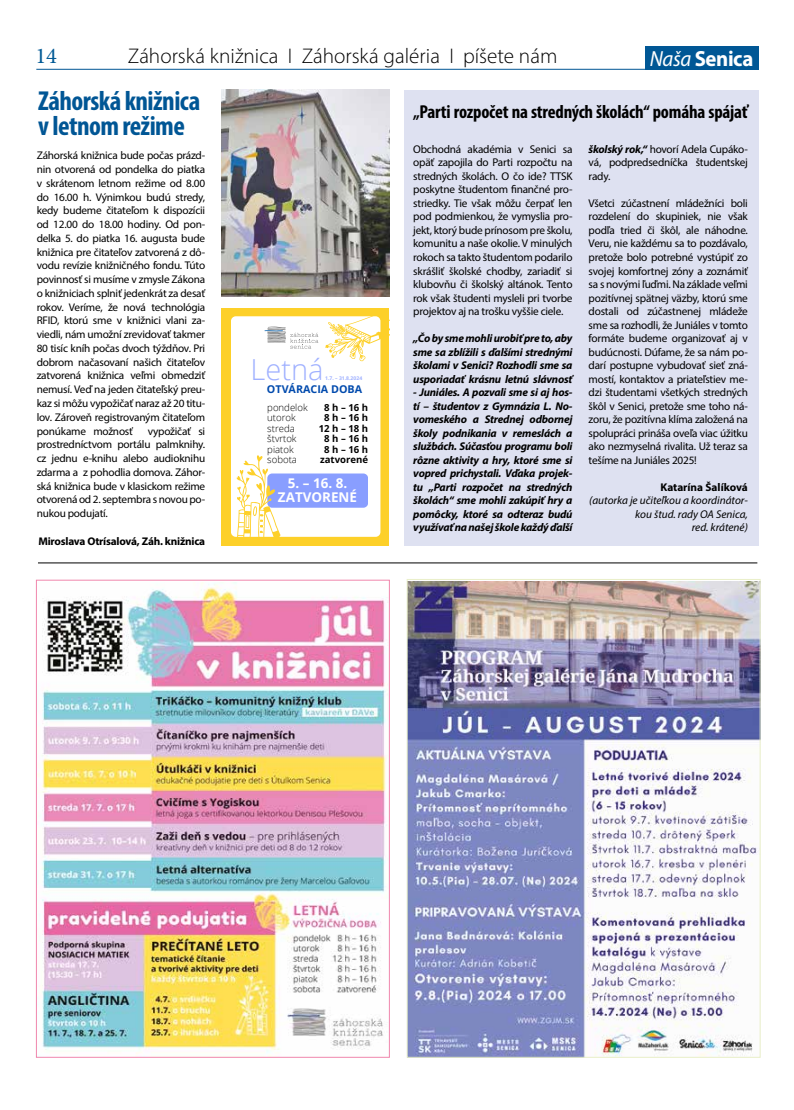
<style>
.page{position:relative;width:794px;height:1110px;background:#fff}
.page>*{position:absolute;margin:0;border:0;box-sizing:border-box;transform-origin:0 0}
.t1{font:300 29px "Open Sans";color:#a0b1ff}
.t2{font:700 condensed 27.5px/25px "Myriad Pro";letter-spacing:-.02em;color:#005695}
.t3{font:22.5px "Minion Pro";color:#005995}
.t4{font:700 21.88px "Myriad Pro";letter-spacing:-.02em;color:#fff;scale:.95 1}
.t5{font:300 21.25px "Myriad Pro";color:#000}
.t6{font:700 condensed 18.75px "Myriad Pro";letter-spacing:-.01em;color:#000}
.t7{font:700 13.38px/13.4px "Open Sans";color:#fff;text-align:center}
.t8{font:11.25px/13.5px "Myriad Pro";letter-spacing:-.02em;color:#000;text-align:justify}
.t9{font:italic 700 11.25px/13.5px "Myriad Pro";letter-spacing:-.02em;color:#000;text-align:justify}
.t10{font:italic 11.25px/13.5px "Myriad Pro";color:#000;text-align:right}
.t11{font:700 11.25px "Myriad Pro";color:#000}
.t12{font:11.12px/13.8px "Myriad Pro";letter-spacing:-.02em;color:#000;text-align:justify}
.t13{font:700 11.12px "Myriad Pro";letter-spacing:-.02em;color:#000}
.t14{font:700 10.75px "Open Sans";color:#004aad}
.t15{font:700 9.62px/10.5px "Open Sans";color:#000;text-align:center}
.t16{font:300 9.62px/10.5px "Open Sans";color:#000}
.t17{font:700 5.12px "Open Sans";color:#a0b1ff}
.s1{font-weight:400;font-style:italic}
.s2{font-weight:700;font-style:italic}
</style>
<div class="page">
<div style="left:404px;top:90px;width:354px;height:455px;background:#dee1f1"></div>
<hr style="left:36px;top:69px;width:722px;height:1px;background:#005695">
<div style="left:645px;top:46px;width:113px;height:23px;background:#005795"></div>
<hr style="left:38px;top:562px;width:719px;height:1px;background:#000">
<img style="left:409px;top:581px;width:349px;height:474px">
<img style="left:38px;top:582px;width:348px;height:472px">
<div style="left:221px;top:308px;width:168px;height:237px;background:#fdd029"></div>
<svg style="left:231px;top:316px;width:150px;height:221px"></svg>
<img style="left:221px;top:89px;width:168px;height:207px">
<h3 class="t3" style="left:35px;top:41px;width:23px">14</h3>
<h3 class="t5" style="left:128px;top:43px;width:431px">Záhorská knižnica I Záhorská galéria I píšete nám</h3>
<h3 class="t4" style="left:650px;top:44px;width:110px"><span class="s1">Naša</span> Senica</h3>
<h2 class="t2" style="left:38px;top:88px;width:163px">Záhorská knižnica v letnom režime</h2>
<p class="t12" style="left:37px;top:148px;width:170px">Záhorská knižnica bude počas prázd&shy;nin otvorená od pondelka do piatka v skrátenom letnom režime od 8.00 do 16.00 h. Výnimkou budú stredy, kedy budeme čitateľom k dispozícii od 12.00 do 18.00 hodiny. Od pon&shy;delka 5. do piatka 16. augusta bude knižnica pre čitateľov zatvorená z dô&shy;vodu revízie knižničného fondu. Túto povinnosť si musíme v zmysle Zákona o knižniciach splniť jedenkrát za desať rokov. Veríme, že nová technológia RFID, ktorú sme v knižnici vlani za&shy;viedli, nám umožní zrevidovať takmer 80 tisíc kníh počas dvoch týždňov. Pri dobrom načasovaní našich čitateľov zatvorená knižnica veľmi obmedziť nemusí. Veď na jeden čitateľský preu&shy;kaz si môžu vypožičať naraz až 20 titu&shy;lov. Zároveň registrovaným čitateľom ponúkame možnosť</p>
<h3 class="t6" style="left:413px;top:100px;width:336px">„Parti rozpočet na stredných školách“ pomáha spájať</h3>
<p class="t8" style="left:413px;top:142px;width:161px">Obchodná akadémia v Senici sa opäť zapojila do Parti rozpočtu na stredných školách. O čo ide? TTSK poskytne študentom finančné pro&shy;striedky. Tie však môžu čerpať len pod podmienkou, že vymyslia pro&shy;jekt, ktorý bude prínosom pre školu, komunitu a naše okolie. V minulých rokoch sa takto študentom podarilo skrášliť školské chodby, zariadiť si klubovňu či školský altánok. Tento rok však študenti mysleli pri tvorbe projektov aj na trošku vyššie ciele.</p>
<p class="t9" style="left:413px;top:331px;width:161px">„Čo by sme mohli urobiť pre to, aby sme sa zblížili s ďalšími strednými školami v Senici? Rozhodli sme sa usporiadať krásnu letnú slávnosť</p>
<p class="t9" style="left:413px;top:385px;width:161px">- Juniáles. A pozvali sme si aj hos&shy;tí – študentov z Gymnázia L. No&shy;vomeského a Strednej odbornej školy podnikania v remeslách a službách. Súčasťou programu boli rôzne aktivity a hry, ktoré sme si vopred prichystali. Vďaka projek&shy;tu „Parti rozpočet na stredných školách“ sme mohli zakúpiť hry a pomôcky, ktoré sa odteraz budú využívať na našej škole každý ďalší</p>
<p class="t8" style="left:588px;top:142px;width:161px"><span class="s2">školský rok,“</span> hovorí Adela Cupáko&shy;vá, podpredsedníčka študentskej rady.</p>
<p class="t8" style="left:588px;top:196px;width:161px">Všetci zúčastnení mládežníci boli rozdelení do skupiniek, nie však podľa tried či škôl, ale náhodne.<br>Veru, nie každému sa to pozdávalo, pretože bolo potrebné vystúpiť zo svojej komfortnej zóny a zoznámiť sa s novými ľuďmi. Na základe veľmi pozitívnej spätnej väzby, ktorú sme dostali od zúčastnenej mládeže sme sa rozhodli, že Juniáles v tomto formáte budeme organizovať aj v budúcnosti. Dúfame, že sa nám po&shy;darí postupne vybudovať sieť zná&shy;mostí, kontaktov a priateľstiev me&shy;dzi študentami všetkých stredných škôl v Senici, pretože sme toho ná&shy;zoru, že pozitívna klíma založená na spolupráci prináša oveľa viac úžitku ako nezmyselná rivalita. Už teraz sa tešíme na Juniáles 2025!</p>
<p class="t11" style="left:660px;top:479px;width:89px">Katarína Šalíková</p>
<p class="t10" style="left:589px;top:493px;width:160px">(autorka je učiteľkou a koordinátor&shy;kou štud. rady OA Senica,<br>red. krátené)</p>
<h1 class="t1" style="left:251px;top:349px;width:74px">Letná</h1>
<p class="t17" style="left:325px;top:374px;width:38px">1.7. – 31.8.2024</p>
<p class="t14" style="left:267px;top:381px;width:97px">OTVÁRACIA DOBA</p>
<p class="t16" style="left:267px;top:401px;width:42px">pondelok utorok streda štvrtok piatok sobota</p>
<p class="t15" style="left:319px;top:401px;width:51px">8 h – 16 h<br>8 h – 16 h<br>12 h – 18 h<br>8 h – 16 h<br>8 h – 16 h zatvorené</p>
<p class="t12" style="left:37px;top:423px;width:170px;text-indent:111px">vypožičať si prostredníctvom portálu palmknihy. cz jednu e-knihu alebo audioknihu zdarma a z pohodlia domova. Záhor&shy;ská knižnica bude v klasickom režime otvorená od 2. septembra s novou po&shy;nukou podujatí.</p>
<p class="t13" style="left:38px;top:533px;width:168px">Miroslava Otrísalová, Záh. knižnica</p>
<p class="t7" style="left:278px;top:476px;width:81px">5. – 16. 8.<br>ZATVORENÉ</p>
</div>
